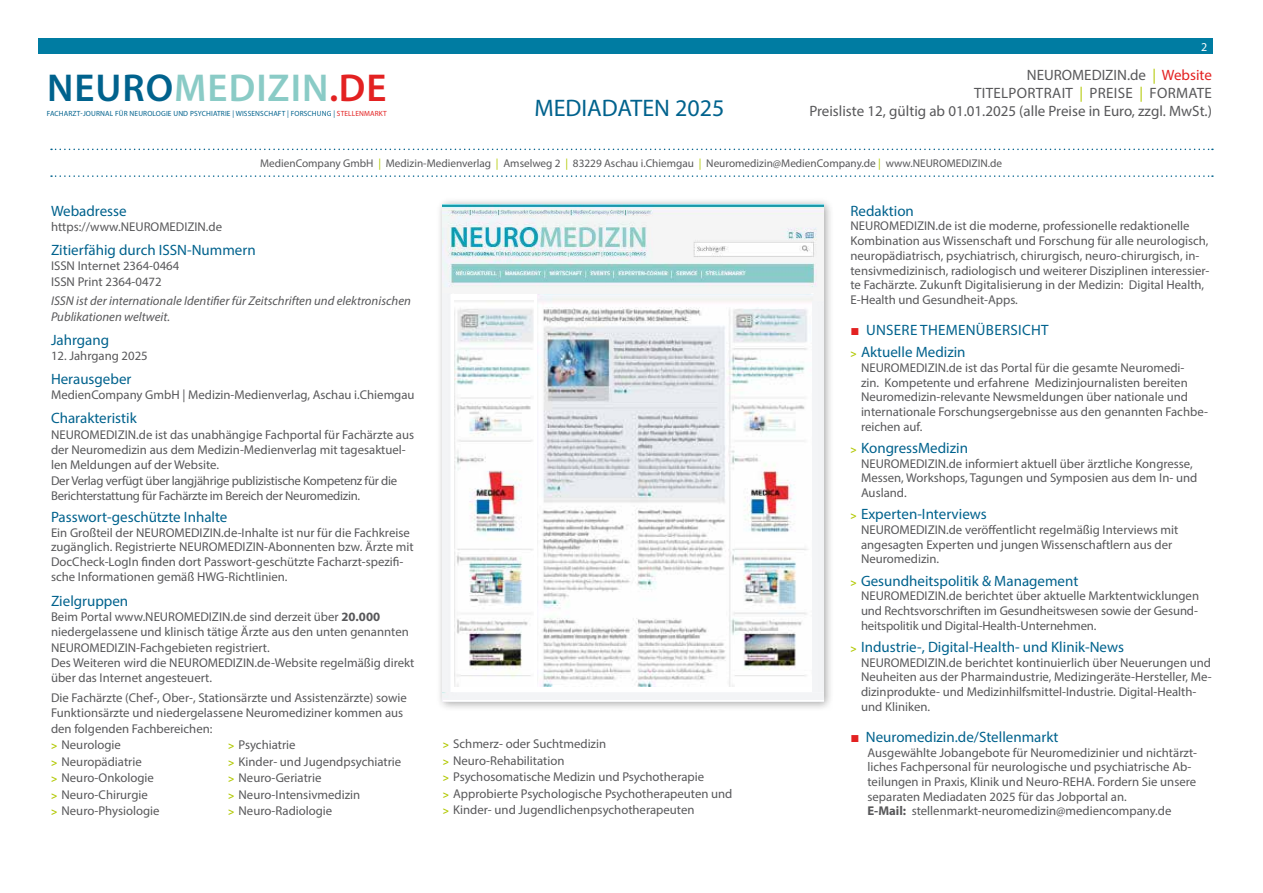
<style>
.page{position:relative;width:1263px;height:893px;background:#fff}
.page>*{position:absolute;margin:0;border:0;box-sizing:border-box;transform-origin:0 0}
.t1{font:600 39px "Myriad Pro";letter-spacing:.025em;color:#8acbc6}
.t2{font:24px "Myriad Pro";color:#00628d}
.t3{font:15px "Myriad Pro";color:#00628d}
.t4{font:15px/18px "Myriad Pro";color:#58585a;text-align:right}
.t5{font:15px/22.2px "Myriad Pro";letter-spacing:.02em;color:#00628d}
.t6{font:12.75px/14.7px "Myriad Pro";color:#58585a}
.t7{font:italic 12.75px/15.3px "Myriad Pro";color:#58585a}
.t8{font:12px "Myriad Pro";color:#fff}
.t9{font:11.25px "Myriad Pro";color:#58585a}
.t10{font:7.5px "Myriad Pro";letter-spacing:.02em;color:#00628d}
.s1{color:#00628d}
.s2{color:#e32121}
.s3{color:#b1c800}
.s4{font-weight:700}
.s5{font-weight:700;font-size:10.5px;color:#b1c800}
.s6{font-family:"Arial";color:#e32121}
</style>
<div class="page">
<svg style="left:51px;top:149px;width:1162px;height:1px"></svg>
<svg style="left:51px;top:175px;width:1162px;height:2px"></svg>
<div style="left:38px;top:39px;width:1175px;height:15px;background:#007ca2"></div>
<div style="left:436px;top:198px;width:398px;height:514px;background:#000;opacity:.35"></div>
<div style="left:443px;top:204px;width:380px;height:498px;background:#fff"></div>
<img style="left:538px;top:293px;width:285px;height:394px">
<img style="left:443px;top:205px;width:380px;height:83px">
<img style="left:820px;top:302px;width:3px;height:390px">
<div style="left:443px;top:694px;width:380px;height:8px;background:#f3f4f6"></div>
<img style="left:454px;top:300px;width:79px;height:386px">
<div style="left:813px;top:302px;width:7px;height:390px;background:#f3f4f6"></div>
<div style="left:443px;top:692px;width:380px;height:9px;background:#f3f4f6"></div>
<h1 class="t1" style="left:47px;top:63px;width:341px"><span class="s1">NEURO</span>MEDIZIN<span class="s2">.DE</span></h1>
<p class="t10" style="left:47px;top:109px;width:342px">FACHARZT-JOURNAL FÜR NEUROLOGIE UND PSYCHIATRIE | WISSENSCHAFT | FORSCHUNG | <span class="s2">STELLENMARKT</span></p>
<h2 class="t2" style="left:534px;top:93px;width:191px">MEDIADATEN 2025</h2>
<p class="t8" style="left:1201px;top:39px;width:8px">2</p>
<p class="t4" style="left:809px;top:66px;width:404px">NEUROMEDIZIN.de <span class="s3">|</span> <span class="s2">Website<br></span>TITELPORTRAIT <span class="s3">|</span> PREISE <span class="s3">|</span> FORMATE<br>Preisliste 12, gültig ab 01.01.2025 (alle Preise in Euro, zzgl. MwSt.)</p>
<p class="t9" style="left:260px;top:156px;width:744px">MedienCompany GmbH <span class="s3">|</span> Medizin-Medienverlag <span class="s3">|</span> Amselweg 2 <span class="s3">|</span> 83229 Aschau i.Chiemgau <span class="s3">|</span> Neuromedizin@MedienCompany.de <span class="s3">|</span> www.NEUROMEDIZIN.de</p>
<p class="t3" style="left:51px;top:201px;width:77px">Webadresse</p>
<p class="t6" style="left:51px;top:219px;width:173px">https://www.NEUROMEDIZIN.de</p>
<p class="t3" style="left:51px;top:241px;width:206px">Zitierfähig durch ISSN-Nummern</p>
<p class="t6" style="left:51px;top:258px;width:130px;line-height:15.3px">ISSN Internet 2364-0464<br>ISSN Print 2364-0472</p>
<p class="t7" style="left:51px;top:293px;width:361px">ISSN ist der internationale Identifier für Zeitschriften und elektronischen<br>Publikationen weltweit.</p>
<p class="t3" style="left:51px;top:330px;width:60px">Jahrgang</p>
<p class="t6" style="left:51px;top:348px;width:98px">12. Jahrgang 2025</p>
<p class="t3" style="left:51px;top:370px;width:82px">Herausgeber</p>
<p class="t6" style="left:51px;top:387px;width:365px">MedienCompany GmbH | Medizin-Medienverlag, Aschau i.Chiemgau</p>
<p class="t3" style="left:51px;top:409px;width:87px">Charakteristik</p>
<p class="t6" style="left:51px;top:426px;width:365px;line-height:15.3px">NEUROMEDIZIN.de ist das unabhängige Fachportal für Fachärzte aus der Neuromedizin aus dem Medizin-Medienverlag mit tagesaktuel&shy;len Meldungen auf der Website.<br>Der Verlag verfügt über langjährige publizistische Kompetenz für die Berichterstattung für Fachärzte im Bereich der Neuromedizin.</p>
<p class="t3" style="left:51px;top:508px;width:178px">Passwort-geschützte Inhalte</p>
<p class="t6" style="left:51px;top:525px;width:364px">Ein Großteil der NEUROMEDIZIN.de-Inhalte ist nur für die Fachkreise zugänglich. Registrierte NEUROMEDIZIN-Abonnenten bzw. Ärzte mit DocCheck-LogIn finden dort Passwort-geschützte Facharzt-spezifi&shy;sche Informationen gemäß HWG-Richtlinien.</p>
<p class="t3" style="left:51px;top:591px;width:79px">Zielgruppen</p>
<p class="t6" style="left:51px;top:609px;width:365px;line-height:15.3px">Beim Portal www.NEUROMEDIZIN.de sind derzeit über <span class="s4">20.000 </span>niedergelassene und klinisch tätige Ärzte aus den unten genannten NEUROMEDIZIN-Fachgebieten registriert.<br>Des Weiteren wird die NEUROMEDIZIN.de-Website regelmäßig direkt über das Internet angesteuert.</p>
<p class="t6" style="left:51px;top:690px;width:357px;line-height:15.3px">Die Fachärzte (Chef-, Ober-, Stationsärzte und Assistenzärzte) sowie<br>Funktionsärzte und niedergelassene Neuromediziner kommen aus den folgenden Fachbereichen:</p>
<p class="t6" style="left:51px;top:737px;width:71px"><span class="s5">&gt;</span> Neurologie</p>
<p class="t6" style="left:228px;top:737px;width:69px"><span class="s5">&gt;</span> Psychiatrie</p>
<p class="t6" style="left:51px;top:754px;width:92px"><span class="s5">&gt;</span> Neuropädiatrie</p>
<p class="t6" style="left:228px;top:754px;width:175px"><span class="s5">&gt;</span> Kinder- und Jugendpsychiatrie</p>
<p class="t6" style="left:51px;top:770px;width:104px"><span class="s5">&gt;</span> Neuro-Onkologie</p>
<p class="t6" style="left:228px;top:770px;width:95px"><span class="s5">&gt;</span> Neuro-Geriatrie</p>
<p class="t6" style="left:51px;top:787px;width:98px"><span class="s5">&gt;</span> Neuro-Chirurgie</p>
<p class="t6" style="left:228px;top:787px;width:134px"><span class="s5">&gt;</span> Neuro-Intensivmedizin</p>
<p class="t6" style="left:51px;top:803px;width:110px"><span class="s5">&gt;</span> Neuro-Physiologie</p>
<p class="t6" style="left:228px;top:803px;width:106px"><span class="s5">&gt;</span> Neuro-Radiologie</p>
<p class="t6" style="left:443px;top:736px;width:291px;line-height:16.5px"><span class="s5">&gt;</span> Schmerz- oder Suchtmedizin<br><span class="s5">&gt;</span> Neuro-Rehabilitation<br><span class="s5">&gt;</span> Psychosomatische Medizin und Psychotherapie<br><span class="s5">&gt;</span> Approbierte Psychologische Psychotherapeuten und <span class="s5">&gt;</span> Kinder- und Jugendlichenpsychotherapeuten</p>
<p class="t3" style="left:850px;top:201px;width:65px">Redaktion</p>
<p class="t6" style="left:850px;top:219px;width:361px">NEUROMEDIZIN.de ist die moderne, professionelle redaktionelle Kombination aus Wissenschaft und Forschung für alle neurologisch, neuropädiatrisch, psychiatrisch, chirurgisch, neuro-chirurgisch, in&shy;tensivmedizinisch, radiologisch und weiterer Disziplinen interessier&shy;te Fachärzte. Zukunft Digitalisierung in der Medizin: Digital Health, E-Health und Gesundheit-Apps.</p>
<p class="t5" style="left:850px;top:319px;width:200px"><span class="s6">■</span> UNSERE THEMENÜBERSICHT <span class="s5">&gt;</span> Aktuelle Medizin</p>
<p class="t6" style="left:861px;top:360px;width:348px">NEUROMEDIZIN.de ist das Portal für die gesamte Neuromedi-<br>zin. Kompetente und erfahrene Medizinjournalisten bereiten Neuromedizin-relevante Newsmeldungen über nationale und internationale Forschungsergebnisse aus den genannten Fachbe&shy;reichen auf.</p>
<p class="t3" style="left:850px;top:439px;width:119px"><span class="s5">&gt;</span> KongressMedizin</p>
<p class="t6" style="left:861px;top:456px;width:338px">NEUROMEDIZIN.de informiert aktuell über ärztliche Kongresse,<br>Messen, Workshops, Tagungen und Symposien aus dem In- und<br>Ausland.</p>
<p class="t3" style="left:850px;top:505px;width:138px"><span class="s5">&gt;</span> Experten-Interviews</p>
<p class="t6" style="left:861px;top:522px;width:319px">NEUROMEDIZIN.de veröffentlicht regelmäßig Interviews mit angesagten Experten und jungen Wissenschaftlern aus der<br>Neuromedizin.</p>
<p class="t3" style="left:850px;top:571px;width:229px"><span class="s5">&gt;</span> Gesundheitspolitik &amp; Management</p>
<p class="t6" style="left:861px;top:588px;width:340px;text-align:justify">NEUROMEDIZIN.de berichtet über aktuelle Marktentwicklungen und Rechtsvorschriften im Gesundheitswesen sowie der Gesund&shy;heitspolitik und Digital-Health-Unternehmen.</p>
<p class="t3" style="left:850px;top:638px;width:275px"><span class="s5">&gt;</span> Industrie-, Digital-Health- und Klinik-News</p>
<p class="t6" style="left:861px;top:655px;width:352px">NEUROMEDIZIN.de berichtet kontinuierlich über Neuerungen und Neuheiten aus der Pharmaindustrie, Medizingeräte-Hersteller, Me&shy;dizinprodukte- und Medizinhilfsmittel-Industrie. Digital-Health&shy;und Kliniken.</p>
<p class="t3" style="left:850px;top:728px;width:209px"><span class="s6">■</span> Neuromedizin.de/Stellenmarkt</p>
<p class="t6" style="left:867px;top:745px;width:331px">Ausgewählte Jobangebote für Neuromedizinier und nichtärzt&shy;liches Fachpersonal für neurologische und psychiatrische Ab&shy;teilungen in Praxis, Klinik und Neuro-REHA. Fordern Sie unsere separaten Mediadaten 2025 für das Jobportal an.<br><span class="s4">E-Mail:</span> stellenmarkt-neuromedizin@mediencompany.de</p>
</div>
